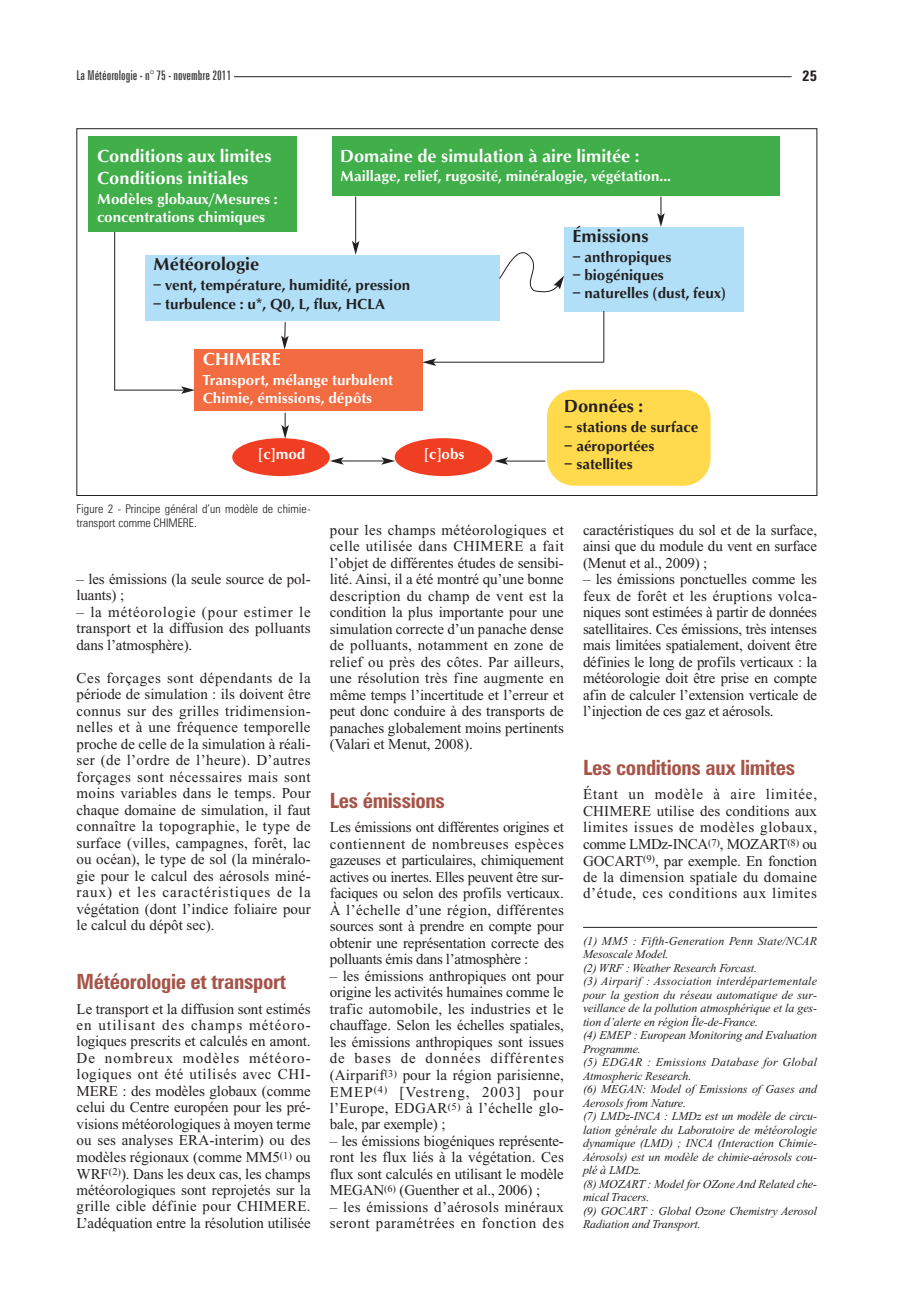
<style>
.page{position:relative;width:915px;height:1306px;background:#fff}
.page>*{position:absolute;margin:0;border:0;box-sizing:border-box;transform-origin:0 0}
.t1{font:700 condensed 21px "Zurich BT";letter-spacing:-.015em;color:#a65448}
.t2{font:700 18px/23px "Opus";color:#fff}
.t3{font:700 18px "Opus";color:#231f20}
.t4{font:15px/16.5px "Times New Roman";letter-spacing:-.005em;color:#231f20;text-align:justify}
.t5{font:700 15px/18.1px "Opus";color:#fff}
.t6{font:700 15px/18.1px "Opus";color:#231f20}
.t7{font:15px/16.5px "Times New Roman";letter-spacing:.045em;color:#231f20}
.t8{font:700 condensed 15px "Zurich BT";color:#231f20}
.t9{font:extra-condensed 13.5px "Zurich BT";color:#3e3e3f}
.t10{font:italic 12px/13.5px "Times New Roman";letter-spacing:-.01em;color:#231f20}
.t11{font:300 condensed 12px/13.5px "Zurich BT";letter-spacing:.015em;color:#231f20}
</style>
<div class="page">
<hr style="left:234px;top:76px;width:557px;height:1px;background:#231f20">
<div style="left:89px;top:136px;width:207px;height:95px;background:#40ae49"></div>
<div style="left:331px;top:136px;width:448px;height:60px;background:#40ae49"></div>
<div style="left:145px;top:255px;width:354px;height:65px;background:#b1dff7"></div>
<div style="left:563px;top:227px;width:180px;height:84px;background:#b1dff7"></div>
<div style="left:194px;top:349px;width:229px;height:62px;background:#f26b41"></div>
<div style="left:232px;top:438px;width:98px;height:38px;background:#ef3e22;border-radius:50%"></div>
<div style="left:394px;top:438px;width:98px;height:38px;background:#ef3e22;border-radius:50%"></div>
<div style="left:547px;top:390px;width:163px;height:95px;background:#ffda4d;border-radius:27px"></div>
<hr style="left:114px;top:232px;width:1px;height:158px;background:#231f20">
<hr style="left:115px;top:390px;width:69px;height:1px;background:#231f20">
<svg style="left:181px;top:386px;width:14px;height:8px"></svg>
<hr style="left:355px;top:196px;width:1px;height:47px;background:#231f20">
<svg style="left:352px;top:241px;width:7px;height:14px"></svg>
<svg style="left:657px;top:196px;width:7px;height:31px"></svg>
<svg style="left:499px;top:242px;width:65px;height:51px"></svg>
<svg style="left:281px;top:322px;width:7px;height:28px"></svg>
<hr style="left:603px;top:311px;width:1px;height:51px;background:#231f20">
<hr style="left:433px;top:362px;width:170px;height:1px;background:#231f20">
<svg style="left:422px;top:358px;width:14px;height:8px"></svg>
<hr style="left:341px;top:461px;width:43px;height:1px;background:#231f20">
<svg style="left:330px;top:457px;width:13px;height:8px"></svg>
<svg style="left:381px;top:457px;width:14px;height:8px"></svg>
<hr style="left:505px;top:461px;width:40px;height:1px;background:#231f20">
<svg style="left:494px;top:457px;width:14px;height:8px"></svg>
<svg style="left:281px;top:412px;width:8px;height:27px"></svg>
<hr style="left:583px;top:927px;width:233px;height:1px;background:#231f20">
<p class="t9" style="left:77px;top:70px;width:156px">La Météorologie - n° 75 - novembre 2011</p>
<p class="t8" style="left:802px;top:70px;width:16px">25</p>
<p class="t2" style="left:97px;top:144px;width:176px">Conditions aux limites<br>Conditions initiales</p>
<p class="t5" style="left:97px;top:190px;width:182px">Modèles globaux/Mesures : concentrations chimiques</p>
<p class="t2" style="left:340px;top:144px;width:300px">Domaine de simulation à aire limitée :</p>
<p class="t5" style="left:340px;top:167px;width:332px">Maillage, relief, rugosité, minéralogie, végétation...</p>
<p class="t3" style="left:572px;top:225px;width:78px">Émissions</p>
<p class="t6" style="left:572px;top:248px;width:155px">− anthropiques<br>− biogéniques<br>− naturelles (dust, feux)</p>
<p class="t3" style="left:153px;top:254px;width:108px">Météorologie</p>
<p class="t6" style="left:153px;top:276px;width:258px">− vent, température, humidité, pression − turbulence : u*, Q0, L, flux, HCLA</p>
<p class="t2" style="left:203px;top:347px;width:79px">CHIMERE</p>
<p class="t5" style="left:203px;top:371px;width:192px">Transport, mélange turbulent<br>Chimie, émissions, dépôts</p>
<p class="t5" style="left:258px;top:445px;width:49px">[c]mod</p>
<p class="t5" style="left:424px;top:445px;width:42px">[c]obs</p>
<p class="t3" style="left:564px;top:396px;width:80px">Données :</p>
<p class="t6" style="left:564px;top:418px;width:135px">− stations de surface − aéroportées<br>− satellites</p>
<p class="t11" style="left:77px;top:503px;width:235px">Figure 2 - Principe général d’un modèle de chimie&shy;transport comme CHIMERE.</p>
<p class="t4" style="left:77px;top:572px;width:235px">– les émissions (la seule source de pol&shy;luants) ;</p>
<p class="t4" style="left:77px;top:605px;width:235px">– la météorologie (pour estimer le transport et la diffusion des polluants dans l’atmosphère).</p>
<p class="t4" style="left:77px;top:671px;width:235px">Ces forçages sont dépendants de la période de simulation : ils doivent être connus sur des grilles tridimension&shy;nelles et à une fréquence temporelle proche de celle de la simulation à réali&shy;ser (de l’ordre de l’heure). D’autres forçages sont nécessaires mais sont moins variables dans le temps. Pour chaque domaine de simulation, il faut connaître la topographie, le type de surface (villes, campagnes, forêt, lac ou océan), le type de sol (la minéralo&shy;gie pour le calcul des aérosols miné&shy;raux) et les caractéristiques de la végétation (dont l’indice foliaire pour le calcul du dépôt sec).</p>
<h1 class="t1" style="left:77px;top:974px;width:211px">Météorologie et transport</h1>
<p class="t4" style="left:77px;top:1001px;width:235px">Le transport et la diffusion sont estimés en utilisant des champs météoro&shy;logiques prescrits et calculés en amont.<br>De nombreux modèles météoro&shy;logiques ont été utilisés avec CHI-MERE : des modèles globaux (comme celui du Centre européen pour les pré&shy;visions météorologiques à moyen terme ou ses analyses ERA-interim) ou des modèles régionaux (comme MM5<sup>(1)</sup> ou WRF<sup>(2)</sup>). Dans les deux cas, les champs météorologiques sont reprojetés sur la grille cible définie pour CHIMERE.<br>L’adéquation entre la résolution utilisée</p>
<p class="t4" style="left:330px;top:523px;width:235px">pour les champs météorologiques et celle utilisée dans CHIMERE a fait l’objet de différentes études de sensibi&shy;lité. Ainsi, il a été montré qu’une bonne description du champ de vent est la condition la plus importante pour une simulation correcte d’un panache dense de polluants, notamment en zone de relief ou près des côtes. Par ailleurs, une résolution très fine augmente en même temps l’incertitude et l’erreur et peut donc conduire à des transports de panaches globalement moins pertinents (Valari et Menut, 2008).</p>
<h1 class="t1" style="left:330px;top:793px;width:117px">Les émissions</h1>
<p class="t4" style="left:330px;top:820px;width:235px">Les émissions ont différentes origines et contiennent de nombreuses espèces gazeuses et particulaires, chimiquement actives ou inertes. Elles peuvent être sur&shy;faciques ou selon des profils verticaux.<br>À l’échelle d’une région, différentes sources sont à prendre en compte pour obtenir une représentation correcte des polluants émis dans l’atmosphère :</p>
<p class="t4" style="left:330px;top:968px;width:235px">– les émissions anthropiques ont pour origine les activités humaines comme le trafic automobile, les industries et le chauffage. Selon les échelles spatiales, les émissions anthropiques sont issues de bases de données différentes (Airparif<sup>(3)</sup> pour la région parisienne, EMEP<sup>(4)</sup> [Vestreng, 2003] pour l’Europe, EDGAR<sup>(5)</sup> à l’échelle glo&shy;bale, par exemple) ;</p>
<p class="t4" style="left:330px;top:1133px;width:235px">– les émissions biogéniques représente&shy;ront les flux liés à la végétation. Ces flux sont calculés en utilisant le modèle MEGAN<sup>(6)</sup> (Guenther et al., 2006) ;</p>
<p class="t7" style="left:330px;top:1199px;width:235px">– les émissions d’aérosols minéraux seront paramétrées en fonction des</p>
<p class="t4" style="left:583px;top:523px;width:235px">caractéristiques du sol et de la surface, ainsi que du module du vent en surface (Menut et al., 2009) ;</p>
<p class="t4" style="left:583px;top:572px;width:235px">– les émissions ponctuelles comme les feux de forêt et les éruptions volca&shy;niques sont estimées à partir de données satellitaires. Ces émissions, très intenses mais limitées spatialement, doivent être définies le long de profils verticaux : la météorologie doit être prise en compte afin de calculer l’extension verticale de l’injection de ces gaz et aérosols.</p>
<h1 class="t1" style="left:583px;top:760px;width:213px">Les conditions aux limites</h1>
<p class="t4" style="left:583px;top:787px;width:235px">Étant un modèle à aire limitée, CHIMERE utilise des conditions aux limites issues de modèles globaux, comme LMDz-INCA<sup>(7)</sup>, MOZART<sup>(8)</sup> ou GOCART<sup>(9)</sup>, par exemple. En fonction de la dimension spatiale du domaine d’étude, ces conditions aux limites</p>
<p class="t10" style="left:583px;top:935px;width:235px">(1) MM5 : Fifth-Generation Penn State/NCAR Mesoscale Model.<br>(2) WRF : Weather Research Forcast.<br>(3) Airparif : Association interdépartementale pour la gestion du réseau automatique de sur&shy;veillance de la pollution atmosphérique et la ges&shy;tion d’alerte en région Île-de-France.<br>(4) EMEP : European Monitoring and Evaluation Programme.<br>(5) EDGAR : Emissions Database for Global Atmospheric Research.<br>(6) MEGAN: Model of Emissions of Gases and Aerosols from Nature.<br>(7) LMDz-INCA : LMDz est un modèle de circu&shy;lation générale du Laboratoire de météorologie dynamique (LMD) ; INCA (Interaction Chimie-Aérosols) est un modèle de chimie-aérosols cou&shy;plé à LMDz.<br>(8) MOZART : Model for OZone And Related che&shy;mical Tracers.<br>(9) GOCART : Global Ozone Chemistry Aerosol Radiation and Transport.</p>
</div>
